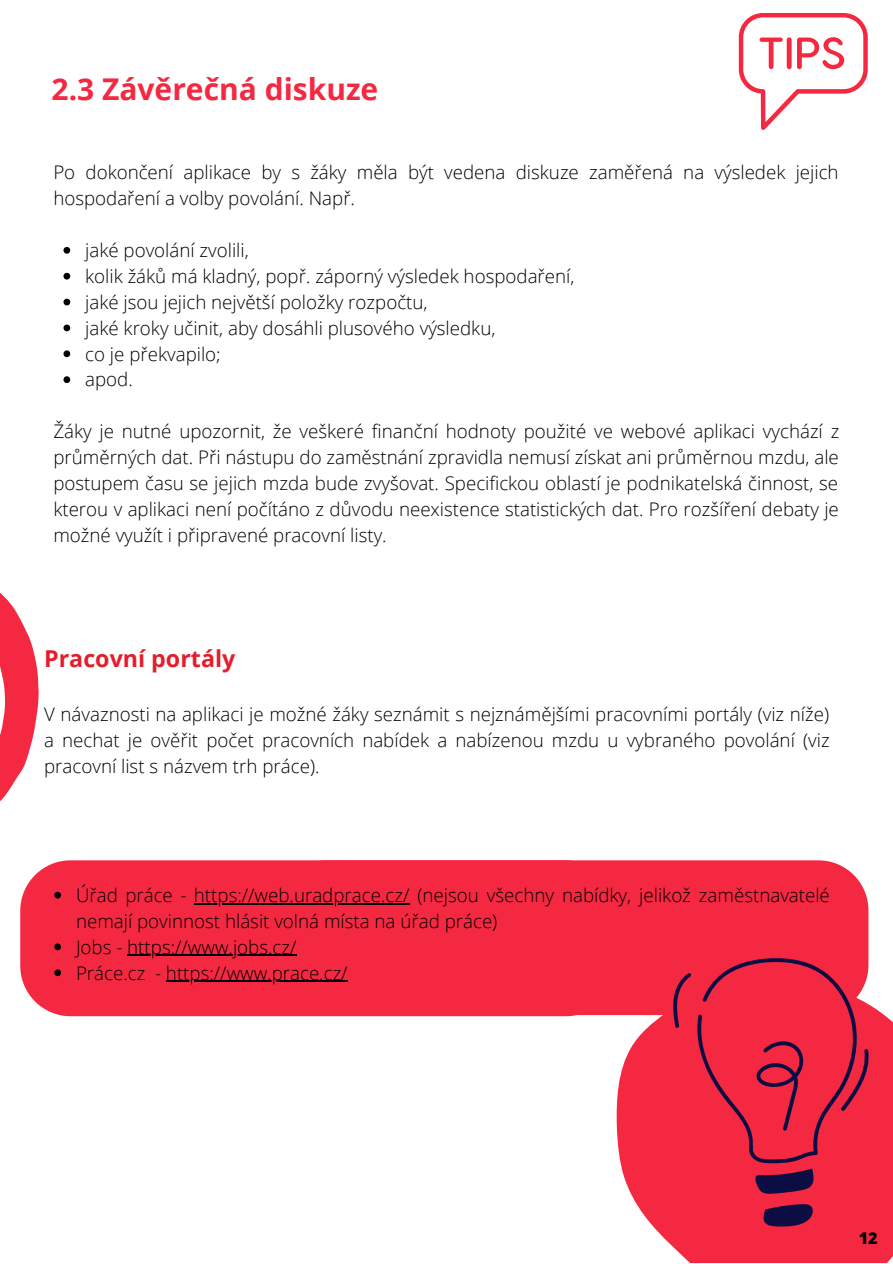
<style>
.page{position:relative;width:893px;height:1264px;background:#fff}
.page>*{position:absolute;margin:0;border:0;box-sizing:border-box;transform-origin:0 0}
.t1{font:700 30px "Open Sans";color:#f52842}
.t2{font:700 23.25px "Open Sans";color:#e41d2c}
.t3{font:300 18.75px/25.8px "Open Sans";color:#000}
.t4{font:800 16.2px "Open Sans";color:#000}
</style>
<div class="page">
<svg style="left:0;top:592px;width:39px;height:209px"></svg>
<div style="left:616px;top:860px;width:252px;height:111px;background:#f52842"></div>
<div style="left:20px;top:860px;width:596px;height:156px;background:#f52842"></div>
<svg style="left:616px;top:971px;width:276px;height:291px;fill:#f52842"></svg>
<svg style="left:672px;top:956px;width:199px;height:270px;background:#dd2643"></svg>
<svg style="left:738px;top:13px;width:129px;height:117px"></svg>
<svg style="left:63px;top:247px;width:7px;height:7px"></svg>
<svg style="left:63px;top:273px;width:7px;height:6px"></svg>
<svg style="left:63px;top:299px;width:7px;height:6px"></svg>
<svg style="left:63px;top:324px;width:7px;height:7px"></svg>
<svg style="left:63px;top:350px;width:7px;height:7px"></svg>
<svg style="left:63px;top:376px;width:7px;height:7px"></svg>
<svg style="left:54px;top:891px;width:7px;height:7px"></svg>
<hr style="left:194px;top:903px;width:215px;height:1px;background:#000">
<svg style="left:54px;top:943px;width:7px;height:7px"></svg>
<hr style="left:127px;top:954px;width:169px;height:1px;background:#000">
<svg style="left:54px;top:969px;width:7px;height:7px"></svg>
<hr style="left:166px;top:980px;width:181px;height:1px;background:#000">
<p class="t1" style="left:52px;top:68px;width:328px">2.3 Závěrečná diskuze</p>
<p class="t3" style="left:53px;top:159px;width:786px">Po dokončení aplikace by s žáky měla být vedena diskuze zaměřená na výsledek jejich hospodaření a volby povolání. Např.</p>
<p class="t3" style="left:85px;top:237px;width:165px">jaké povolání zvolili,</p>
<p class="t3" style="left:85px;top:263px;width:490px">kolik žáků má kladný, popř. záporný výsledek hospodaření,</p>
<p class="t3" style="left:85px;top:288px;width:344px">jaké jsou jejich největší položky rozpočtu,</p>
<p class="t3" style="left:85px;top:314px;width:411px">jaké kroky učinit, aby dosáhli plusového výsledku,</p>
<p class="t3" style="left:85px;top:340px;width:137px">co je překvapilo;</p>
<p class="t3" style="left:85px;top:366px;width:49px">apod.</p>
<p class="t3" style="left:53px;top:418px;width:787px;text-align:justify">Žáky je nutné upozornit, že veškeré finanční hodnoty použité ve webové aplikaci vychází z průměrných dat. Při nástupu do zaměstnání zpravidla nemusí získat ani průměrnou mzdu, ale postupem času se jejich mzda bude zvyšovat. Specifickou oblastí je podnikatelská činnost, se kterou v aplikaci není počítáno z důvodu neexistence statistických dat. Pro rozšíření debaty je možné využít i připravené pracovní listy.</p>
<p class="t2" style="left:44px;top:642px;width:193px">Pracovní portály</p>
<p class="t3" style="left:44px;top:700px;width:786px;text-align:justify">V návaznosti na aplikaci je možné žáky seznámit s nejznámějšími pracovními portály (viz níže) a nechat je ověřit počet pracovních nabídek a nabízenou mzdu u vybraného povolání (viz pracovní list s názvem trh práce).</p>
<p class="t3" style="left:76px;top:881px;width:755px">Úřad práce - https://web.uradprace.cz/ (nejsou všechny nabídky, jelikož zaměstnavatelé nemají povinnost hlásit volná místa na úřad práce)</p>
<p class="t3" style="left:76px;top:933px;width:222px">Jobs - https://www.jobs.cz/</p>
<p class="t3" style="left:76px;top:959px;width:273px">Práce.cz - https://www.prace.cz/</p>
<p class="t4" style="left:858px;top:1226px;width:20px">12</p>
</div>
